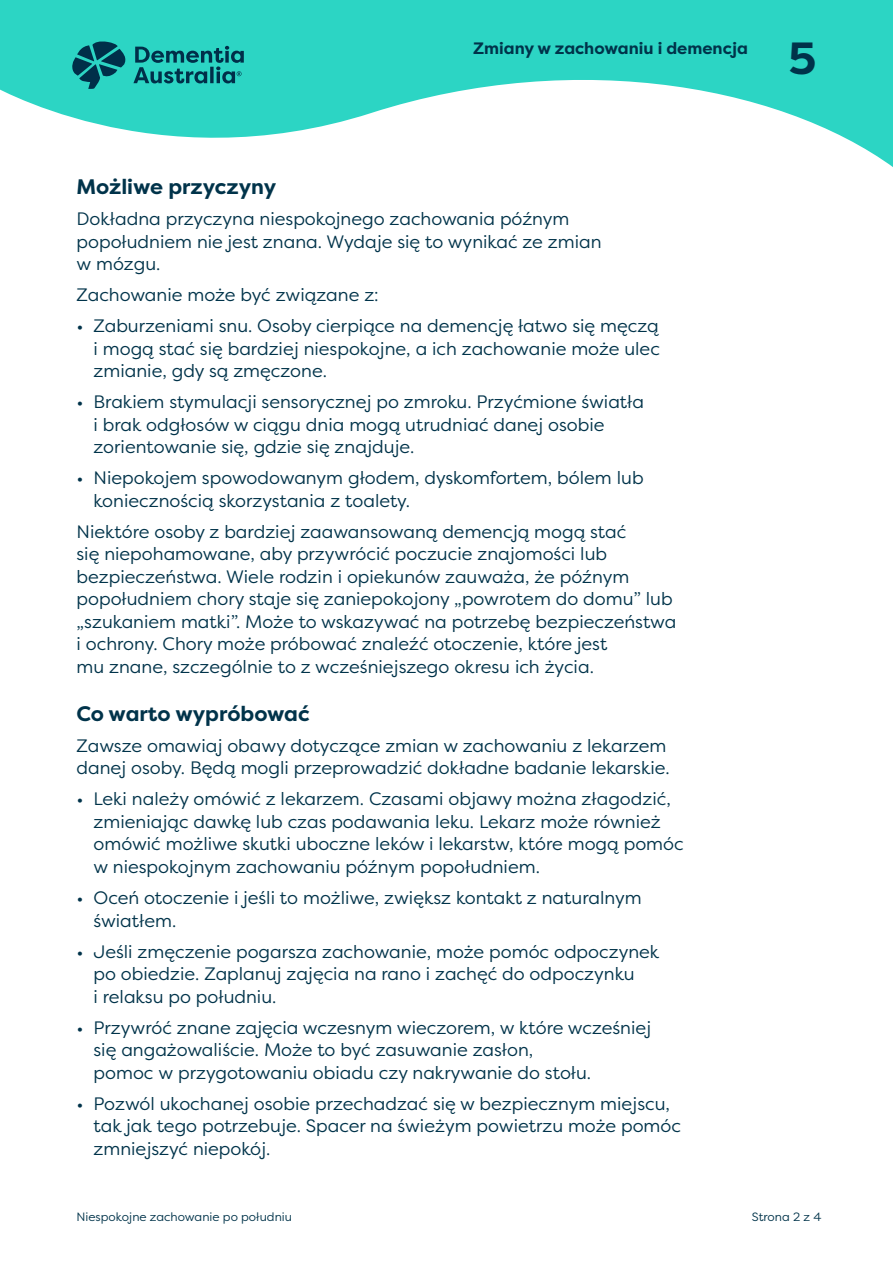
<style>
.page{position:relative;width:893px;height:1263px;background:#fff}
.page>*{position:absolute;margin:0;border:0;box-sizing:border-box;transform-origin:0 0}
.t1{font:700 45px "Filson Pro";color:#00334a}
.t2{font:700 21px "Filson Pro";color:#00334a}
.t3{font:18px/22.5px "Filson Pro";color:#00334a}
.t4{font:700 16.5px "Filson Pro";color:#00334a}
.t5{font:12px "Filson Pro";color:#00334a}
</style>
<div class="page">
<svg style="left:0;top:0;width:893px;height:167px;fill:#2cd5c4"></svg>
<svg style="left:72px;top:41px;width:172px;height:48px"></svg>
<p class="t4" style="left:473px;top:38px;width:276px">Zmiany w zachowaniu i demencja</p>
<h1 class="t1" style="left:789px;top:30px;width:29px">5</h1>
<p class="t2" style="left:77px;top:174px;width:201px">Możliwe przyczyny</p>
<p class="t3" style="left:77px;top:207px;width:526px">Dokładna przyczyna niespokojnego zachowania późnym popołudniem nie jest znana. Wydaje się to wynikać ze zmian w mózgu.</p>
<p class="t3" style="left:77px;top:283px;width:304px">Zachowanie może być związane z:</p>
<p class="t3" style="left:94px;top:314px;width:568px;text-align:justify;text-indent:-17px">• Zaburzeniami snu. Osoby cierpiące na demencję łatwo się męczą i mogą stać się bardziej niespokojne, a ich zachowanie może ulec zmianie, gdy są zmęczone.</p>
<p class="t3" style="left:94px;top:390px;width:552px;text-indent:-17px">• Brakiem stymulacji sensorycznej po zmroku. Przyćmione światła i brak odgłosów w ciągu dnia mogą utrudniać danej osobie zorientowanie się, gdzie się znajduje.</p>
<p class="t3" style="left:94px;top:466px;width:552px;text-indent:-17px">• Niepokojem spowodowanym głodem, dyskomfortem, bólem lub koniecznością skorzystania z toalety.</p>
<p class="t3" style="left:77px;top:520px;width:601px">Niektóre osoby z bardziej zaawansowaną demencją mogą stać<br>się niepohamowane, aby przywrócić poczucie znajomości lub bezpieczeństwa. Wiele rodzin i opiekunów zauważa, że późnym popołudniem chory staje się zaniepokojony „powrotem do domu” lub „szukaniem matki”. Może to wskazywać na potrzebę bezpieczeństwa i ochrony. Chory może próbować znaleźć otoczenie, które jest<br>mu znane, szczególnie to z wcześniejszego okresu ich życia.</p>
<p class="t2" style="left:77px;top:700px;width:235px">Co warto wypróbować</p>
<p class="t3" style="left:77px;top:734px;width:595px">Zawsze omawiaj obawy dotyczące zmian w zachowaniu z lekarzem danej osoby. Będą mogli przeprowadzić dokładne badanie lekarskie.</p>
<p class="t3" style="left:94px;top:787px;width:592px;text-indent:-17px">• Leki należy omówić z lekarzem. Czasami objawy można złagodzić, zmieniając dawkę lub czas podawania leku. Lekarz może również omówić możliwe skutki uboczne leków i lekarstw, które mogą pomóc w niespokojnym zachowaniu późnym popołudniem.</p>
<p class="t3" style="left:94px;top:886px;width:550px;text-indent:-17px">• Oceń otoczenie i jeśli to możliwe, zwiększ kontakt z naturalnym światłem.</p>
<p class="t3" style="left:94px;top:939px;width:567px;text-indent:-17px">• Jeśli zmęczenie pogarsza zachowanie, może pomóc odpoczynek po obiedzie. Zaplanuj zajęcia na rano i zachęć do odpoczynku<br>i relaksu po południu.</p>
<p class="t3" style="left:94px;top:1015px;width:559px;text-indent:-17px">• Przywróć znane zajęcia wczesnym wieczorem, w które wcześniej się angażowaliście. Może to być zasuwanie zasłon,<br>pomoc w przygotowaniu obiadu czy nakrywanie do stołu.</p>
<p class="t3" style="left:94px;top:1091px;width:589px;text-indent:-17px">• Pozwól ukochanej osobie przechadzać się w bezpiecznym miejscu, tak jak tego potrzebuje. Spacer na świeżym powietrzu może pomóc zmniejszyć niepokój.</p>
<p class="t5" style="left:77px;top:1209px;width:217px">Niespokojne zachowanie po południu</p>
<p class="t5" style="left:752px;top:1209px;width:71px">Strona 2 z 4</p>
</div>
